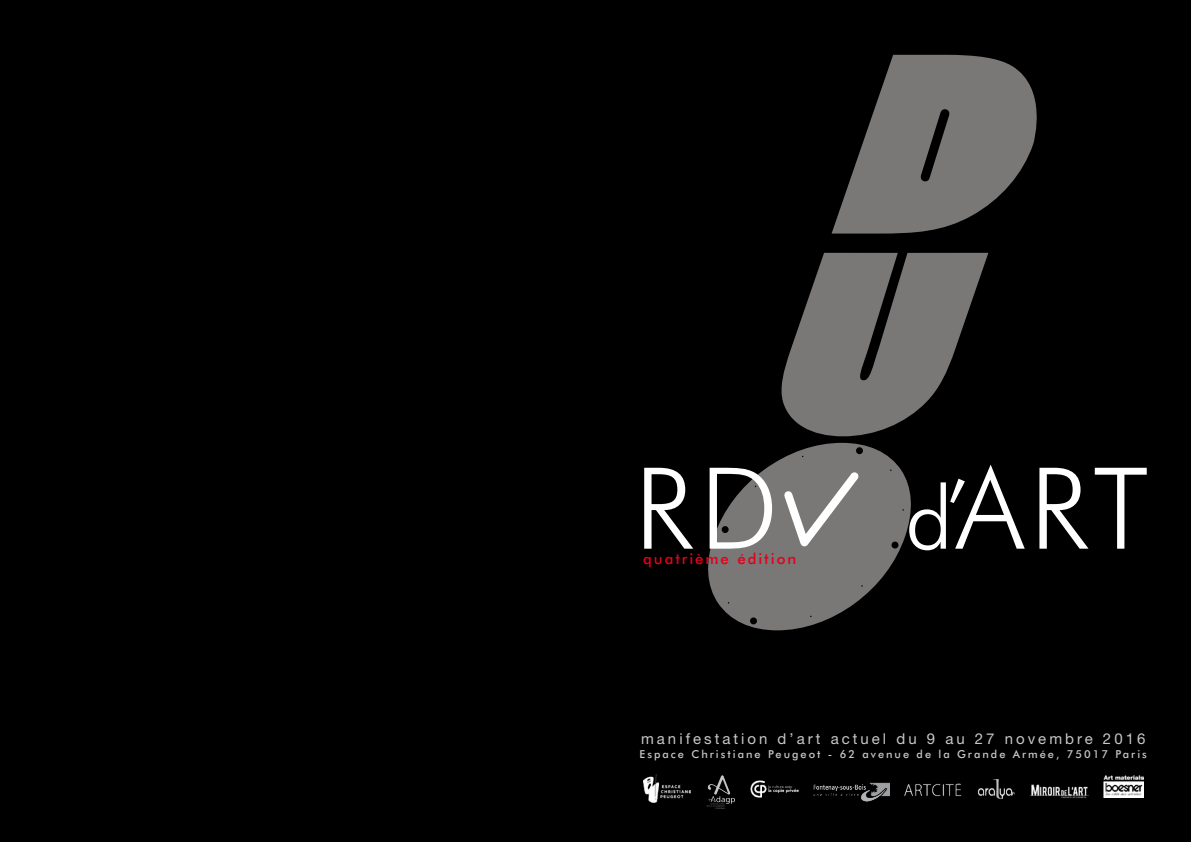
<style>
.page{position:relative;width:1191px;height:842px;background:#000}
.page>*{position:absolute;margin:0;border:0;box-sizing:border-box;transform-origin:0 0}
.t1{font:300 113.1px "Futura BT";color:#fff}
.t2{font:15px "Helvetica Neue";letter-spacing:.2em;color:#c6c7c8}
.t3{font:500 15px "Futura BT";letter-spacing:.13em;color:#e2001a}
.t4{font:500 11px "Futura BT";letter-spacing:.185em;color:#c6c7c8}
.s1{font-size:87.5px}
</style>
<div class="page">
<svg style="left:708px;top:443px;width:203px;height:187px;fill:#7a7777"></svg>
<svg style="left:781px;top:253px;width:207px;height:183px;fill:#7a7777"></svg>
<svg style="left:831px;top:55px;width:206px;height:179px;fill:#7a7777"></svg>
<svg style="left:914px;top:102px;width:42px;height:86px"></svg>
<svg style="left:891px;top:541px;width:7px;height:8px"></svg>
<svg style="left:721px;top:526px;width:8px;height:7px"></svg>
<svg style="left:855px;top:447px;width:8px;height:7px"></svg>
<svg style="left:749px;top:617px;width:8px;height:8px"></svg>
<svg style="left:778px;top:465px;width:87px;height:94px;background:#8b8989"></svg>
<img style="left:904px;top:783px;width:58px;height:14px">
<img style="left:1030px;top:784px;width:59px;height:14px">
<img style="left:813px;top:782px;width:76px;height:20px">
<img style="left:706px;top:775px;width:29px;height:34px">
<img style="left:750px;top:780px;width:49px;height:18px">
<img style="left:1103px;top:775px;width:40px;height:22px">
<img style="left:643px;top:775px;width:47px;height:27px">
<img style="left:977px;top:780px;width:38px;height:19px">
<h1 class="t1" style="left:634px;top:440px;width:516px">RD <span class="s1">d’</span>ART</h1>
<h2 class="t3" style="left:643px;top:549px;width:154px">quatrième édition</h2>
<h2 class="t2" style="left:641px;top:730px;width:506px">manifestation d’art actuel du 9 au 27 novembre 2016</h2>
<p class="t4" style="left:639px;top:747px;width:509px">Espace Christiane Peugeot - 62 avenue de la Grande Armée, 75017 Paris</p>
</div>
